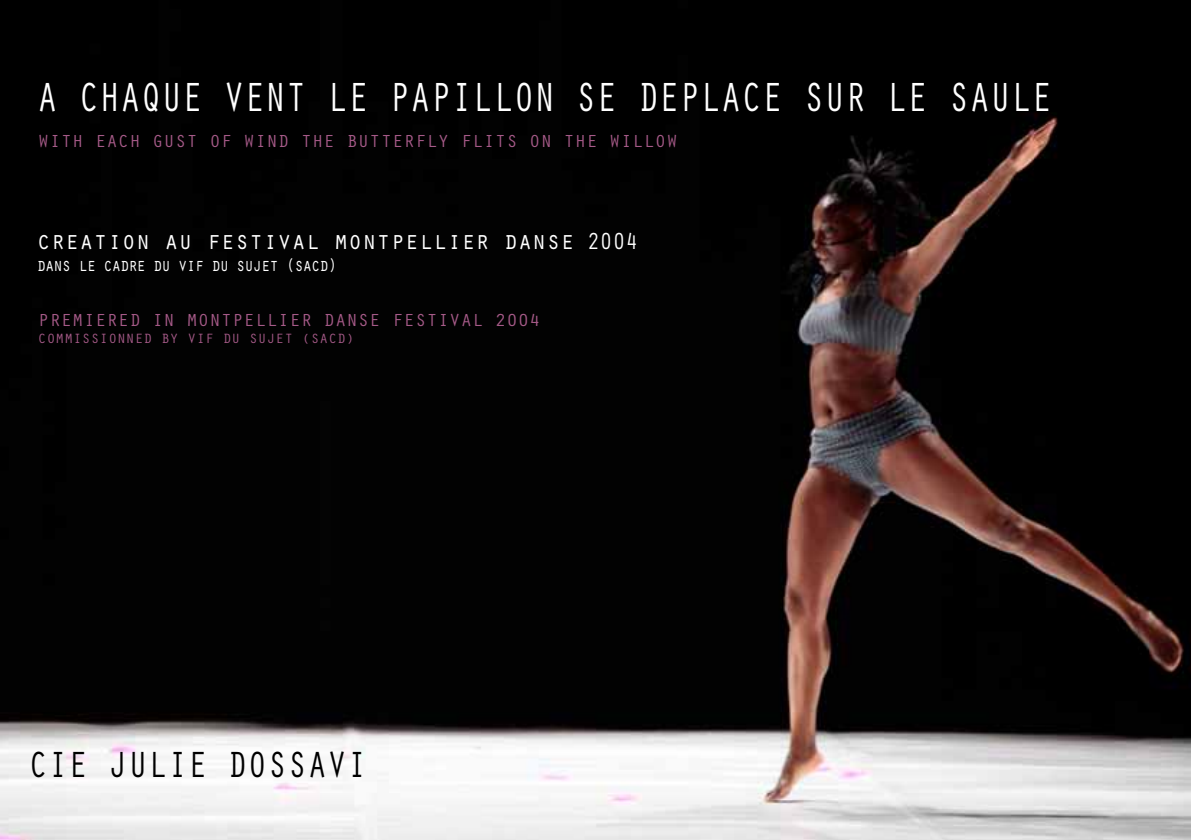
<style>
.page{position:relative;width:1191px;height:840px;background:#fff}
.page>*{position:absolute;margin:0;border:0;box-sizing:border-box;transform-origin:0 0}
.t1{font:42px "Orator Std";letter-spacing:-.02em;color:#fff;scale:.85 1}
.t2{font:37.6px "Orator Std";color:#000;scale:.88 1}
.t3{font:26.6px "Orator Std";color:#fff;scale:.88 1}
.t4{font:19.2px "Orator Std";letter-spacing:-.07em;color:#fff;scale:.81 1}
.t5{font:18px "Orator Std";color:#a65a88;scale:1.06 1}
.t6{font:13.8px "Orator Std";color:#a65a88;scale:1.06 1}
.s1{font-size:24px}
</style>
<div class="page">
<img style="left:0;top:0;width:1191px;height:839px">
<h1 class="t1" style="left:37px;top:66px;width:1196px">A CHAQUE VENT LE PAPILLON SE DEPLACE SUR LE SAULE</h1>
<p class="t5" style="left:38px;top:128px;width:605px">WITH EACH GUST OF WIND THE BUTTERFLY FLITS ON THE WILLOW</p>
<h3 class="t3" style="left:37px;top:221px;width:684px">creation au festival montpellier danse <span class="s1">2004</span></h3>
<p class="t4" style="left:37px;top:251px;width:372px">dans le cadre du vif du sujet (sacd)</p>
<p class="t5" style="left:38px;top:307px;width:476px">PREMIERED IN MONTPELLIER DANSE FESTIVAL 2004</p>
<p class="t6" style="left:38px;top:328px;width:300px">COMMISSIONNED BY VIF DU SUJET (SACD)</p>
<h2 class="t2" style="left:28px;top:737px;width:386px">CIE JULIE DOSSAVI</h2>
</div>
